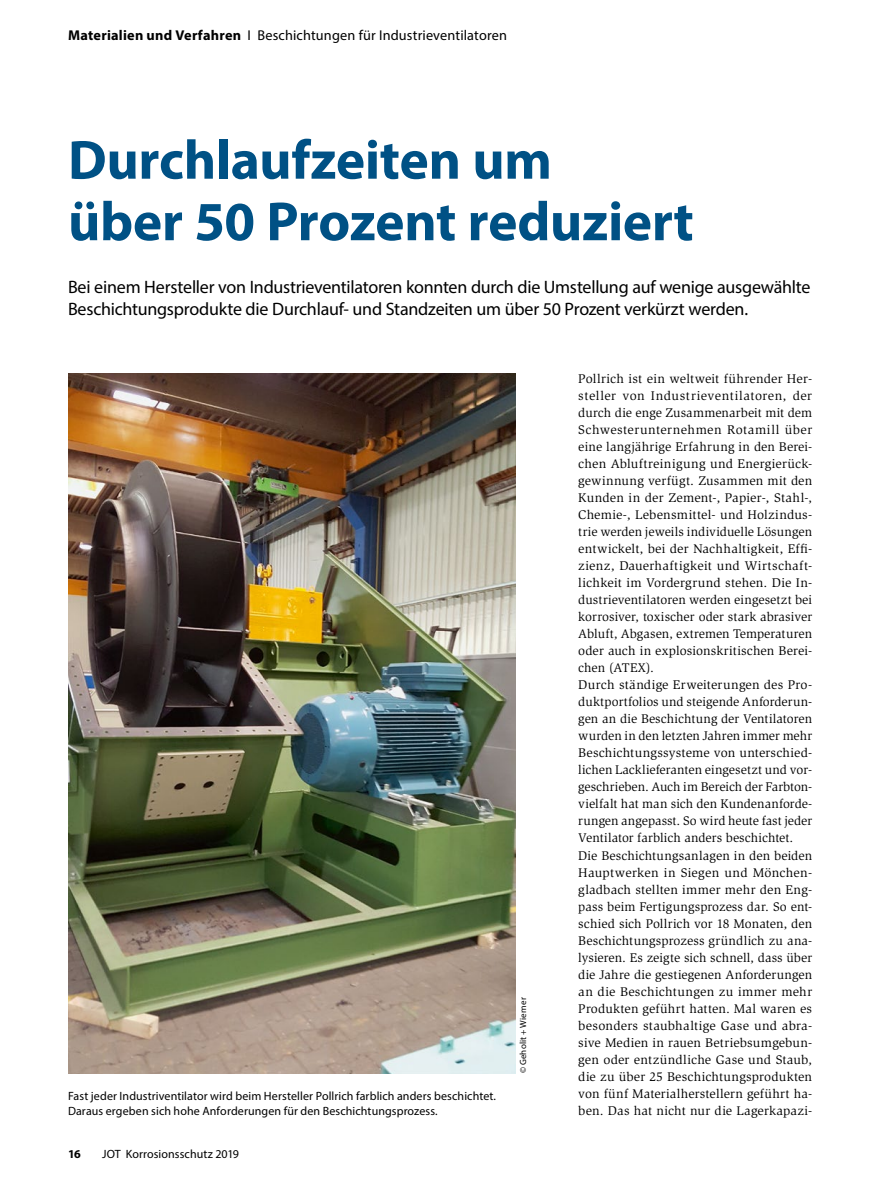
<style>
.page{position:relative;width:893px;height:1187px;background:#fff}
.page>*{position:absolute;margin:0;border:0;box-sizing:border-box;transform-origin:0 0}
.Title_1_kleiner{font:700 55.5px/61.5px "Myriad Pro";letter-spacing:-.01em;color:#005185}
.Trailer_1{font:18px/22.5px "Myriad Pro";letter-spacing:-.015em;color:#000}
.Category_x{font:14.25px "Myriad Pro";letter-spacing:.01em;color:#000}
.Para_x{font:12.9px/17px "Slimbach Std";letter-spacing:.005em;color:#000;text-align:justify}
.Image_Caption_x{font:12px/15px "Myriad Pro";letter-spacing:.01em;color:#000}
.NoXML_Fußzeile{font:12px "Myriad Pro";letter-spacing:.005em;color:#000}
.NoXML_Pagina{font:700 12px "Myriad Pro";color:#000}
.Image_Source_x{font:9px "Myriad Pro";letter-spacing:.02em;color:#000}
.s1{font-weight:700}
</style>
<div class="page">
<img style="left:68px;top:374px;width:447px;height:699px">
<p class="Category_x" style="left:68px;top:27px;width:441px"><span class="s1">Materialien und Verfahren</span> I Beschichtungen für Industrieventilatoren</p>
<p class="Title_1_kleiner" style="left:68px;top:127px;width:627px">Durchlaufzeiten um<br>über 50 Prozent reduziert</p>
<p class="Trailer_1" style="left:68px;top:275px;width:744px">Bei einem Hersteller von Industrieventilatoren konnten durch die Umstellung auf wenige ausgewählte<br>Beschichtungsprodukte die Durchlauf- und Standzeiten um über 50 Prozent verkürzt werden.</p>
<p class="Image_Caption_x" style="left:68px;top:1087px;width:430px">Fast jeder Industriventilator wird beim Hersteller Pollrich farblich anders beschichtet.<br>Daraus ergeben sich hohe Anforderungen für den Beschichtungsprozess.</p>
<p class="NoXML_Pagina" style="left:68px;top:1145px;width:14px">16</p>
<p class="NoXML_Fußzeile" style="left:102px;top:1146px;width:139px">JOT Korrosionsschutz 2019</p>
<p class="Image_Source_x" style="left:518px;top:1073px;width:77px;rotate:-90deg">© Geholit + Wiemer</p>
<p class="Para_x" style="left:578px;top:370px;width:235px">Pollrich ist ein weltweit führender Her&shy;steller von Industrieventilatoren, der durch die enge Zusammenarbeit mit dem Schwesterunternehmen Rotamill über eine langjährige Erfahrung in den Berei&shy;chen Abluftreinigung und Energierück&shy;gewinnung verfügt. Zusammen mit den Kunden in der Zement-, Papier-, Stahl-, Chemie-, Lebensmittel- und Holzindus&shy;trie werden jeweils individuelle Lösungen entwickelt, bei der Nachhaltigkeit, Effi&shy;zienz, Dauerhaftigkeit und Wirtschaft&shy;lichkeit im Vordergrund stehen. Die In&shy;dustrieventilatoren werden eingesetzt bei korrosiver, toxischer oder stark abrasiver Abluft, Abgasen, extremen Temperaturen oder auch in explosionskritischen Berei&shy;chen (ATEX).</p>
<p class="Para_x" style="left:578px;top:676px;width:235px">Durch ständige Erweiterungen des Pro&shy;duktportfolios und steigende Anforderun&shy;gen an die Beschichtung der Ventilatoren wurden in den letzten Jahren immer mehr Beschichtungssysteme von unterschied&shy;lichen Lacklieferanten eingesetzt und vor&shy;geschrieben. Auch im Bereich der Farbton&shy;vielfalt hat man sich den Kundenanforde&shy;rungen angepasst. So wird heute fast jeder Ventilator farblich anders beschichtet.</p>
<p class="Para_x" style="left:578px;top:846px;width:235px">Die Beschichtungsanlagen in den beiden Hauptwerken in Siegen und Mönchen&shy;gladbach stellten immer mehr den Eng&shy;pass beim Fertigungsprozess dar. So ent&shy;schied sich Pollrich vor 18 Monaten, den Beschichtungsprozess gründlich zu ana&shy;lysieren. Es zeigte sich schnell, dass über die Jahre die gestiegenen Anforderungen an die Beschichtungen zu immer mehr Produkten geführt hatten. Mal waren es besonders staubhaltige Gase und abra&shy;sive Medien in rauen Betriebsumgebun&shy;gen oder entzündliche Gase und Staub, die zu über 25 Beschichtungsprodukten von fünf Materialherstellern geführt ha&shy;ben. Das hat nicht nur die Lagerkapazi-</p>
</div>
